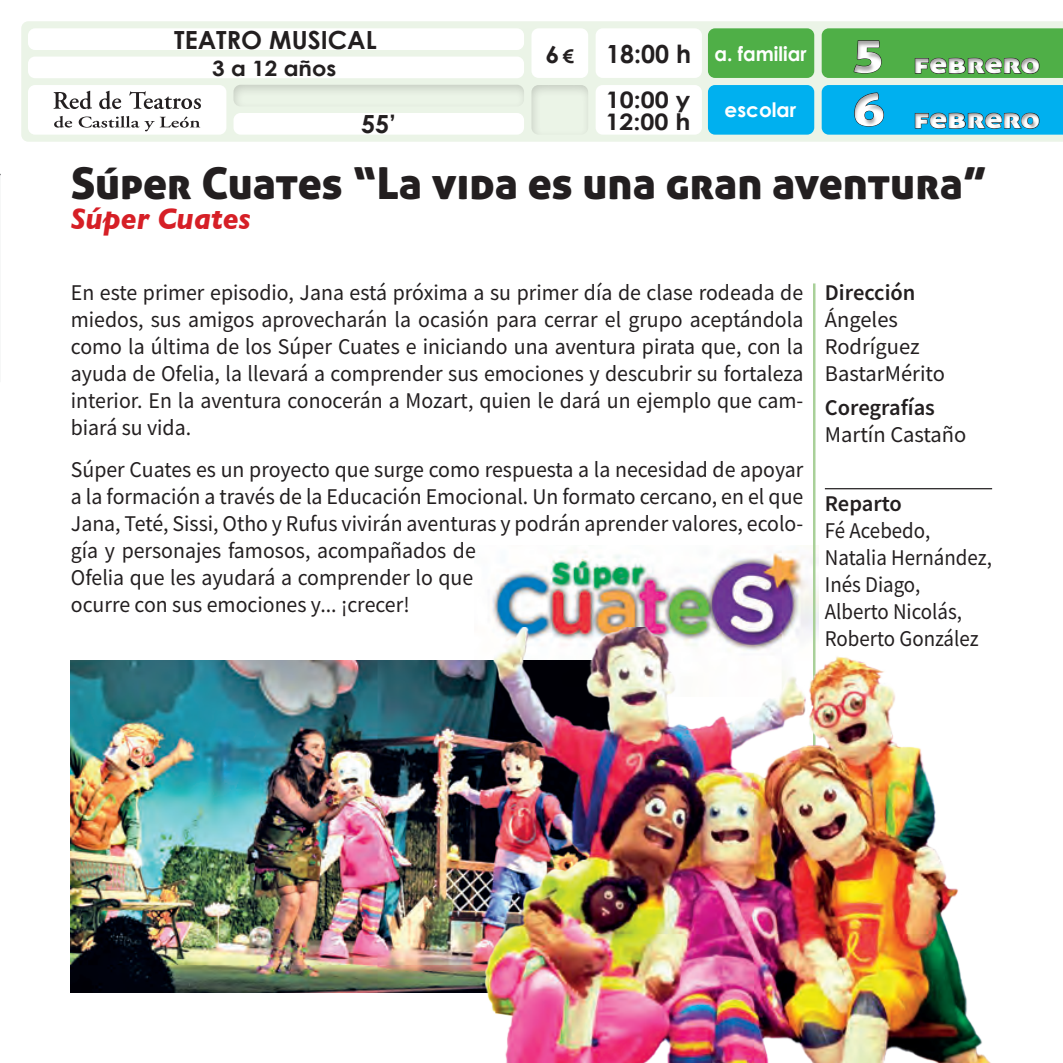
<style>
.page{position:relative;width:1063px;height:1063px;background:#fff}
.page>*{position:absolute;margin:0;border:0;box-sizing:border-box;transform-origin:0 0}
.t1{font:45px "Aller Display";color:#fff;scale:1.25 1}
.t2{font:44px "Aller Display";color:#231f20}
.t3{font:italic 700 30px "Gill Sans";color:#d61f26;scale:.96 1}
.t4{font:28px "Aller Display";color:#fff;scale:1.21 1}
.t5{font:700 25px "Century Gothic";color:#231f20}
.t6{font:700 23.5px "Century Gothic";color:#231f20;scale:1.06 1}
.t7{font:700 22.75px/22.5px "Century Gothic";color:#231f20;scale:1.1 1}
.t8{font:22.5px/27px "Source Sans Pro";color:#231f20}
.t9{font:22.5px/27px "Source Sans Pro";color:#231f20;scale:.93 1}
.t10{font:700 21.25px "Century Gothic";color:#231f20;scale:1.06 1}
.t11{font:700 20px "Century Gothic";color:#fff;scale:.96 1}
.t12{font:700 20px "Century Gothic";color:#fff}
.s1{font-size:18.75px}
.s2{font-weight:600}
</style>
<div class="page">
<div style="left:21px;top:21px;width:1042px;height:121px;background:#ebf4e7"></div>
<img style="left:491px;top:550px;width:327px;height:77px">
<img style="left:71px;top:661px;width:377px;height:331px">
<div style="left:817px;top:78px;width:152px;height:62px;background:#231f20;opacity:.4"></div>
<div style="left:817px;top:22px;width:150px;height:62px;background:#ebf4e7"></div>
<svg style="left:822px;top:85px;width:241px;height:50px;background:#03aae6"></svg>
<div style="left:889px;top:97px;width:174px;height:42px;background:#231f20;opacity:.4"></div>
<svg style="left:822px;top:28px;width:241px;height:50px;background:#4faa48"></svg>
<div style="left:889px;top:42px;width:174px;height:42px;background:#231f20;opacity:.4"></div>
<hr style="left:825px;top:488px;width:167px;height:1px;background:#231f20">
<hr style="left:813px;top:283px;width:3px;height:780px;background:#a9d099">
<div style="left:708px;top:28px;width:106px;height:50px;background:#4faf47;border-radius:7px"></div>
<div style="left:708px;top:85px;width:106px;height:50px;background:#00b0ef;border-radius:7px"></div>
<div style="left:28px;top:28px;width:496px;height:22px;background:#fff;border-radius:7px"></div>
<div style="left:230px;top:76px;width:295px;height:34px;background:#231f20;opacity:.2"></div>
<div style="left:28px;top:57px;width:496px;height:21px;background:#fff;border-radius:7px"></div>
<div style="left:234px;top:113px;width:290px;height:22px;background:#fff;border-radius:7px"></div>
<div style="left:28px;top:85px;width:198px;height:50px;background:#fff;border-radius:7px"></div>
<div style="left:528px;top:81px;width:62px;height:55px;background:#231f20;opacity:.2"></div>
<svg style="left:53px;top:91px;width:148px;height:40px"></svg>
<div style="left:596px;top:28px;width:106px;height:50px;background:#fff;border-radius:7px"></div>
<div style="left:531px;top:28px;width:57px;height:50px;background:#fff;border-radius:7px"></div>
<div style="left:596px;top:85px;width:106px;height:50px;background:#fff;border-radius:7px"></div>
<img style="left:448px;top:627px;width:543px;height:436px">
<p class="t5" style="left:174px;top:24px;width:204px">TEATRO MUSICAL</p>
<p class="t10" style="left:212px;top:55px;width:119px">3 a 12 años</p>
<p class="t5" style="left:361px;top:108px;width:36px">55’</p>
<p class="t6" style="left:545px;top:39px;width:29px">6<span class="s1">€</span></p>
<p class="t5" style="left:606px;top:38px;width:86px">18:00 h</p>
<p class="t7" style="left:606px;top:88px;width:79px">10:00 y<br>12:00 h</p>
<p class="t11" style="left:714px;top:41px;width:98px">a. familiar</p>
<p class="t12" style="left:725px;top:98px;width:73px">escolar</p>
<h1 class="t1" style="left:853px;top:26px;width:26px">5</h1>
<h1 class="t1" style="left:852px;top:81px;width:28px">6</h1>
<p class="t4" style="left:913px;top:45px;width:106px">febrero</p>
<p class="t4" style="left:913px;top:100px;width:106px">febrero</p>
<p class="t2" style="left:71px;top:155px;width:918px">Súper Cuates “La vida es una gran aventura”</p>
<p class="t3" style="left:71px;top:202px;width:189px">Súper Cuates</p>
<p class="t8" style="left:71px;top:279px;width:734px;text-align:justify">En este primer episodio, Jana está próxima a su primer día de clase rodeada de miedos, sus amigos aprovecharán la ocasión para cerrar el grupo aceptándola como la última de los Súper Cuates e iniciando una aventura pirata que, con la ayuda de Ofelia, la llevará a comprender sus emociones y descubrir su fortaleza interior. En la aventura conocerán a Mozart, quien le dará un ejemplo que cam&shy;biará su vida.</p>
<p class="t8" style="left:71px;top:455px;width:734px">Súper Cuates es un proyecto que surge como respuesta a la necesidad de apoyar a la formación a través de la Educación Emocional. Un formato cercano, en el que Jana, Teté, Sissi, Otho y Rufus vivirán aventuras y podrán aprender valores, ecolo&shy;gía y personajes famosos, acompañados de<br>Ofelia que les ayudará a comprender lo que<br>ocurre con sus emociones y... ¡crecer!</p>
<p class="t8" style="left:825px;top:279px;width:122px"><span class="s2">Dirección<br></span>Ángeles<br>Rodríguez<br>BastarMérito</p>
<p class="t8" style="left:825px;top:394px;width:143px"><span class="s2">Coregrafías<br></span>Martín Castaño</p>
<p class="t9" style="left:825px;top:490px;width:181px"><span class="s2">Reparto<br></span>Fé Acebedo,<br>Natalia Hernández,<br>Inés Diago,<br>Alberto Nicolás,<br>Roberto González</p>
</div>
